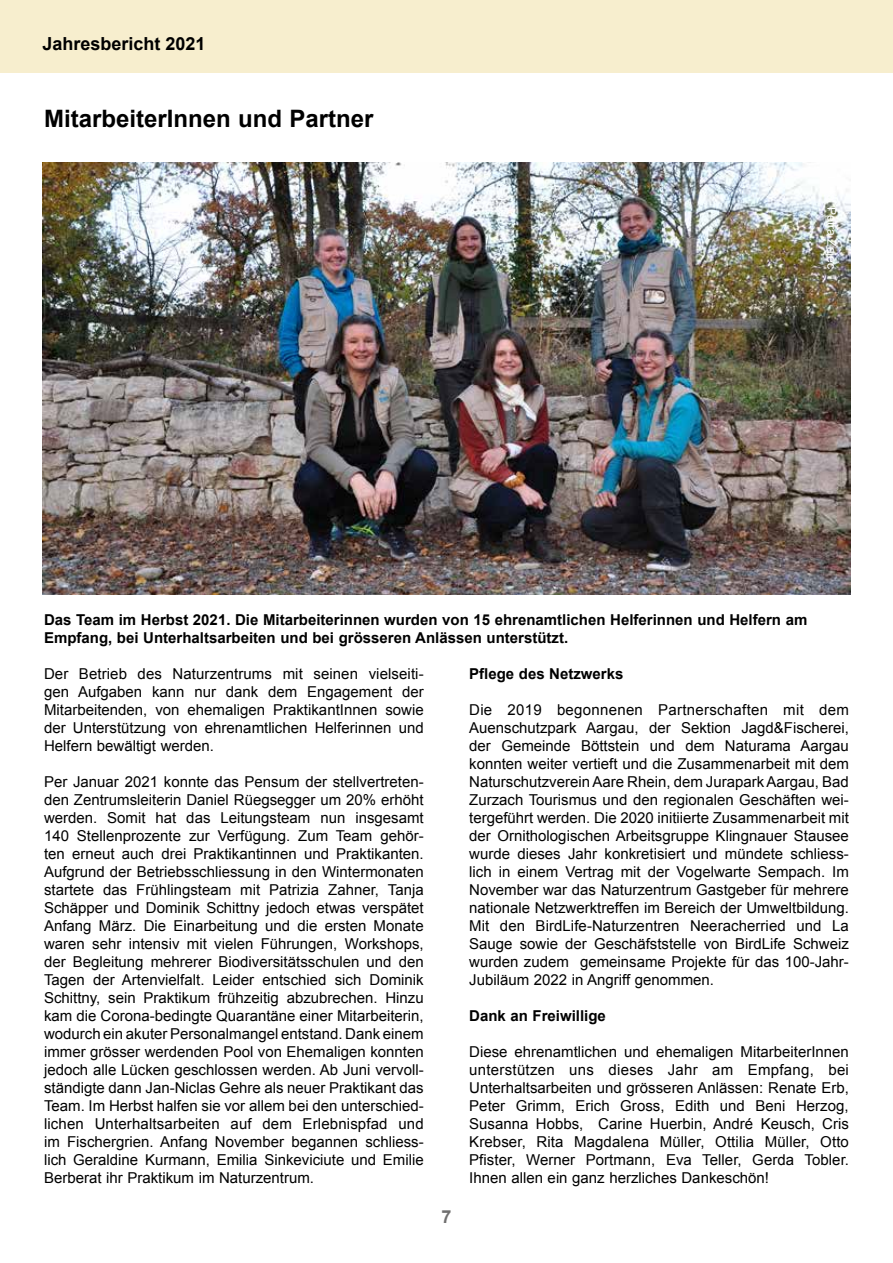
<style>
.page{position:relative;width:893px;height:1263px;background:#fff}
.page>*{position:absolute;margin:0;border:0;box-sizing:border-box;transform-origin:0 0}
.t1{font:700 24px "Arial";color:#000}
.t2{font:700 18px "Arial";color:#000}
.t3{font:700 18px "Arial";color:#706f6f}
.t4{font:15px/18px "Arial";color:#000;text-align:justify}
.t5{font:700 15px/18px "Arial";color:#000}
.t6{font:12px "Arial";color:#fff}
</style>
<div class="page">
<div style="left:0;top:0;width:893px;height:72px;background:#f7eece"></div>
<img style="left:43px;top:162px;width:807px;height:432px">
<p class="t2" style="left:43px;top:32px;width:165px">Jahresbericht 2021</p>
<h1 class="t1" style="left:44px;top:103px;width:331px">MitarbeiterInnen und Partner</h1>
<p class="t6" style="left:839px;top:176px;width:94px;rotate:90deg">Foto: Petra Zajec</p>
<p class="t5" style="left:44px;top:611px;width:765px">Das Team im Herbst 2021. Die Mitarbeiterinnen wurden von 15 ehrenamtlichen Helferinnen und Helfern am<br>Empfang, bei Unterhaltsarbeiten und bei grösseren Anlässen unterstützt.</p>
<p class="t4" style="left:44px;top:664px;width:381px">Der Betrieb des Naturzentrums mit seinen vielseiti&shy;gen Aufgaben kann nur dank dem Engagement der Mitarbeitenden, von ehemaligen PraktikantInnen sowie der Unterstützung von ehrenamtlichen Helferinnen und Helfern bewältigt werden.</p>
<p class="t4" style="left:44px;top:772px;width:381px">Per Januar 2021 konnte das Pensum der stellvertreten&shy;den Zentrumsleiterin Daniel Rüegsegger um 20% erhöht werden. Somit hat das Leitungsteam nun insgesamt 140 Stellenprozente zur Verfügung. Zum Team gehör&shy;ten erneut auch drei Praktikantinnen und Praktikanten.<br>Aufgrund der Betriebsschliessung in den Wintermonaten startete das Frühlingsteam mit Patrizia Zahner, Tanja Schäpper und Dominik Schittny jedoch etwas verspätet Anfang März. Die Einarbeitung und die ersten Monate waren sehr intensiv mit vielen Führungen, Workshops, der Begleitung mehrerer Biodiversitätsschulen und den Tagen der Artenvielfalt. Leider entschied sich Dominik Schittny, sein Praktikum frühzeitig abzubrechen. Hinzu kam die Corona-bedingte Quarantäne einer Mitarbeiterin, wodurch ein akuter Personalmangel entstand. Dank einem immer grösser werdenden Pool von Ehemaligen konnten jedoch alle Lücken geschlossen werden. Ab Juni vervoll&shy;ständigte dann Jan-Niclas Gehre als neuer Praktikant das Team. Im Herbst halfen sie vor allem bei den unterschied&shy;lichen Unterhaltsarbeiten auf dem Erlebnispfad und im Fischergrien. Anfang November begannen schliess&shy;lich Geraldine Kurmann, Emilia Sinkeviciute und Emilie Berberat ihr Praktikum im Naturzentrum.</p>
<p class="t3" style="left:441px;top:1205px;width:12px">7</p>
<p class="t5" style="left:469px;top:665px;width:156px">Pflege des Netzwerks</p>
<p class="t4" style="left:469px;top:700px;width:381px">Die 2019 begonnenen Partnerschaften mit dem Auenschutzpark Aargau, der Sektion Jagd&amp;Fischerei, der Gemeinde Böttstein und dem Naturama Aargau konnten weiter vertieft und die Zusammenarbeit mit dem Naturschutzverein Aare Rhein, dem Jurapark Aargau, Bad Zurzach Tourismus und den regionalen Geschäften wei&shy;tergeführt werden. Die 2020 initiierte Zusammenarbeit mit der Ornithologischen Arbeitsgruppe Klingnauer Stausee wurde dieses Jahr konkretisiert und mündete schliess&shy;lich in einem Vertrag mit der Vogelwarte Sempach. Im November war das Naturzentrum Gastgeber für mehrere nationale Netzwerktreffen im Bereich der Umweltbildung.<br>Mit den BirdLife-Naturzentren Neeracherried und La Sauge sowie der Geschäfststelle von BirdLife Schweiz wurden zudem gemeinsame Projekte für das 100-Jahr-Jubiläum 2022 in Angriff genommen.</p>
<p class="t5" style="left:469px;top:1007px;width:138px">Dank an Freiwillige</p>
<p class="t4" style="left:469px;top:1042px;width:381px">Diese ehrenamtlichen und ehemaligen MitarbeiterInnen unterstützen uns dieses Jahr am Empfang, bei Unterhaltsarbeiten und grösseren Anlässen: Renate Erb, Peter Grimm, Erich Gross, Edith und Beni Herzog, Susanna Hobbs, Carine Huerbin, André Keusch, Cris Krebser, Rita Magdalena Müller, Ottilia Müller, Otto Pfister, Werner Portmann, Eva Teller, Gerda Tobler.<br>Ihnen allen ein ganz herzliches Dankeschön!</p>
</div>
